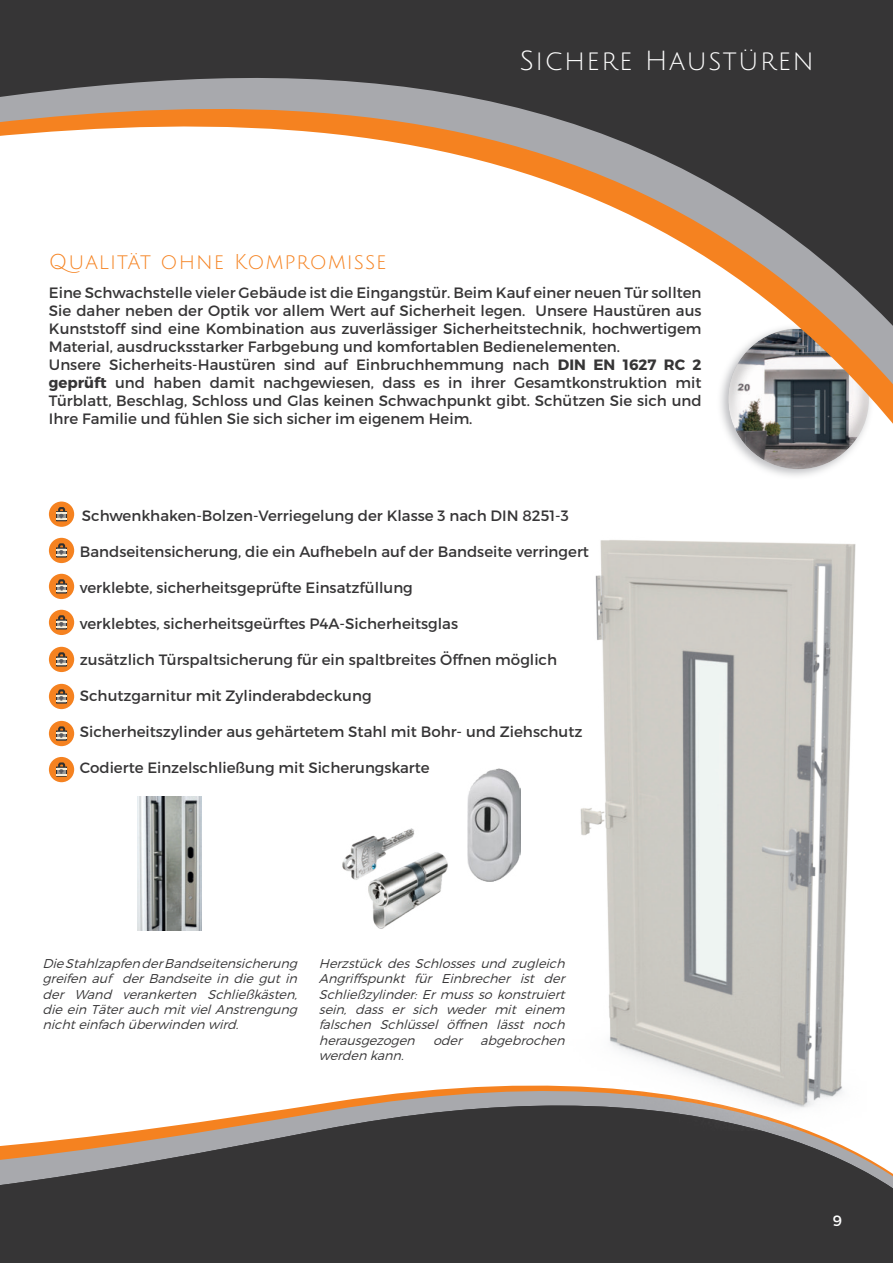
<style>
.page{position:relative;width:893px;height:1263px;background:#fff}
.page>*{position:absolute;margin:0;border:0;box-sizing:border-box;transform-origin:0 0}
.t1{font:27px "Julius Sans One";letter-spacing:.05em;color:#fff}
.t2{font:21px "Julius Sans One";letter-spacing:.05em;color:#f58220}
.t3{font:15px/18px "Montserrat";color:#363536}
.t4{font:15px "Montserrat";color:#fff}
.t5{font:italic 300 12.75px/15.3px "Montserrat";color:#363536;text-align:justify}
.s1{font-weight:700}
</style>
<div class="page">
<svg style="left:314px;top:1086px;width:169px;height:19px"></svg>
<svg style="left:0;top:1105px;width:893px;height:158px;background:#524e4c"></svg>
<svg style="left:720px;top:326px;width:173px;height:150px"></svg>
<svg style="left:0;top:0;width:893px;height:326px"></svg>
<div style="left:40px;top:277px;width:670px;height:159px;background:#fff"></div>
<img style="left:483px;top:540px;width:383px;height:590px">
<div style="left:49px;top:501px;width:25px;height:26px;background:#f58220;border-radius:50%"></div>
<div style="left:58px;top:507px;width:7px;height:10px;border:2px solid #303030;border-radius:2px"></div>
<svg style="left:56px;top:511px;width:12px;height:11px"></svg>
<div style="left:49px;top:574px;width:25px;height:25px;background:#f58220;border-radius:50%"></div>
<div style="left:58px;top:579px;width:7px;height:10px;border:2px solid #303030;border-radius:2px"></div>
<svg style="left:56px;top:583px;width:12px;height:11px"></svg>
<div style="left:49px;top:538px;width:25px;height:25px;background:#f58220;border-radius:50%"></div>
<div style="left:58px;top:543px;width:7px;height:10px;border:2px solid #303030;border-radius:2px"></div>
<svg style="left:56px;top:547px;width:12px;height:11px"></svg>
<div style="left:49px;top:610px;width:25px;height:25px;background:#f58220;border-radius:50%"></div>
<div style="left:58px;top:615px;width:7px;height:10px;border:2px solid #303030;border-radius:2px"></div>
<svg style="left:56px;top:619px;width:12px;height:11px"></svg>
<div style="left:49px;top:647px;width:25px;height:25px;background:#f58220;border-radius:50%"></div>
<div style="left:58px;top:652px;width:7px;height:10px;border:2px solid #303030;border-radius:2px"></div>
<svg style="left:56px;top:656px;width:12px;height:11px"></svg>
<div style="left:49px;top:684px;width:25px;height:25px;background:#f58220;border-radius:50%"></div>
<div style="left:58px;top:689px;width:7px;height:10px;border:2px solid #303030;border-radius:2px"></div>
<svg style="left:56px;top:693px;width:12px;height:11px"></svg>
<div style="left:49px;top:721px;width:25px;height:25px;background:#f58220;border-radius:50%"></div>
<div style="left:58px;top:726px;width:7px;height:11px;border:2px solid #303030;border-radius:2px"></div>
<svg style="left:56px;top:730px;width:12px;height:11px"></svg>
<img style="left:468px;top:768px;width:53px;height:114px">
<img style="left:342px;top:828px;width:106px;height:101px">
<img style="left:138px;top:796px;width:64px;height:134px">
<div style="left:49px;top:757px;width:25px;height:25px;background:#f58220;border-radius:50%"></div>
<div style="left:58px;top:762px;width:7px;height:11px;border:2px solid #303030;border-radius:2px"></div>
<svg style="left:56px;top:766px;width:12px;height:11px"></svg>
<h2 class="t2" style="left:49px;top:249px;width:339px">Qualität ohne Kompromisse</h2>
<h1 class="t1" style="left:519px;top:45px;width:296px">Sichere Haustüren</h1>
<p class="t3" style="left:49px;top:284px;width:654px">Eine Schwachstelle vieler Gebäude ist die Eingangstür. Beim Kauf einer neuen Tür sollten Sie daher neben der Optik vor allem Wert auf Sicherheit legen. Unsere Haustüren aus Kunststoff sind eine Kombination aus zuverlässiger Sicherheitstechnik, hochwertigem Material, ausdrucksstarker Farbgebung und komfortablen Bedienelementen.<br>Unsere Sicherheits-Haustüren sind auf Einbruchhemmung nach <span class="s1">DIN EN 1627 RC 2 geprüft</span> und haben damit nachgewiesen, dass es in ihrer Gesamtkonstruktion mit Türblatt, Beschlag, Schloss und Glas keinen Schwachpunkt gibt. Schützen Sie sich und Ihre Familie und fühlen Sie sich sicher im eigenem Heim.</p>
<p class="t3" style="left:82px;top:506px;width:488px">Schwenkhaken-Bolzen-Verriegelung der Klasse 3 nach DIN 8251-3</p>
<p class="t3" style="left:80px;top:542px;width:511px">Bandseitensicherung, die ein Aufhebeln auf der Bandseite verringert</p>
<p class="t3" style="left:80px;top:578px;width:335px">verklebte, sicherheitsgeprüfte Einsatzfüllung</p>
<p class="t3" style="left:80px;top:614px;width:380px">verklebtes, sicherheitsgeürftes P4A-Sicherheitsglas</p>
<p class="t3" style="left:80px;top:650px;width:479px">zusätzlich Türspaltsicherung für ein spaltbreites Öffnen möglich</p>
<p class="t3" style="left:80px;top:686px;width:293px">Schutzgarnitur mit Zylinderabdeckung</p>
<p class="t3" style="left:80px;top:722px;width:504px">Sicherheitszylinder aus gehärtetem Stahl mit Bohr- und Ziehschutz</p>
<p class="t3" style="left:80px;top:758px;width:351px">Codierte Einzelschließung mit Sicherungskarte</p>
<p class="t5" style="left:43px;top:956px;width:260px">Die Stahlzapfen derBandseitensicherung greifen auf der Bandseite in die gut in der Wand verankerten Schließkästen, die ein Täter auch mit viel Anstrengung nichteinfach überwinden wird.</p>
<p class="t5" style="left:319px;top:956px;width:251px">Herzstück des Schlosses und zugleich Angriffspunkt für Einbrecher ist der Schließzylinder: Er muss so konstruiert sein, dass er sich weder mit einem falschen Schlüssel öffnen lässt noch herausgezogen oder abgebrochen werden kann.</p>
<p class="t4" style="left:833px;top:1213px;width:11px">9</p>
</div>
